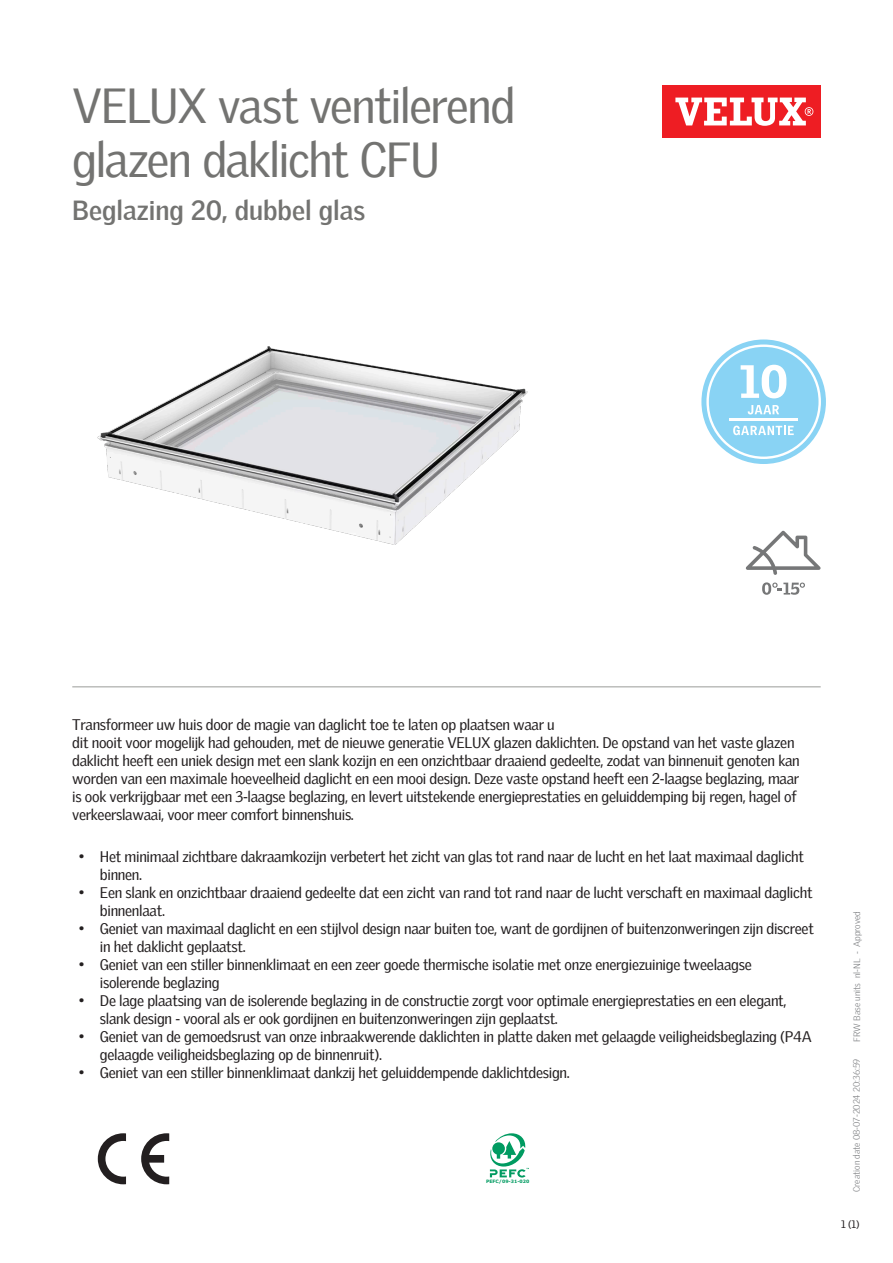
<style>
.page{position:relative;width:893px;height:1263px;background:#fff}
.page>*{position:absolute;margin:0;border:0;box-sizing:border-box;transform-origin:0 0}
.Headline{font:48px/54px "Velux Gothic";letter-spacing:-.035em;color:#737371}
.t1{font:700 27px "Velux Gothic";color:#737371}
.Body_Regular{font:15px/18px "Velux Gothic";letter-spacing:-.02em;color:#231f20}
.t2{font:10.5px "Velux Gothic";color:#231f20}
.t3{font:300 9px "Velux Gothic";color:#7c7e81}
.t4{font:700 4.65px "Verdana";color:#009b61}
</style>
<div class="page">
<div style="left:662px;top:85px;width:159px;height:53px;background:#ee1d23"></div>
<svg style="left:675px;top:98px;width:138px;height:28px"></svg>
<hr style="left:72px;top:686px;width:749px;height:1px;background:#bcbdbb">
<svg style="left:746px;top:530px;width:75px;height:45px"></svg>
<svg style="left:762px;top:582px;width:43px;height:13px"></svg>
<svg style="left:141px;top:1133px;width:28px;height:51px"></svg>
<svg style="left:98px;top:1133px;width:28px;height:51px"></svg>
<svg style="left:490px;top:1133px;width:39px;height:44px"></svg>
<img style="left:97px;top:346px;width:431px;height:199px">
<svg style="left:701px;top:339px;width:125px;height:125px"></svg>
<p class="Headline" style="left:72px;top:74px;width:445px">VELUX vast ventilerend glazen daklicht CFU</p>
<p class="t1" style="left:72px;top:190px;width:294px">Beglazing 20, dubbel glas</p>
<p class="Body_Regular" style="left:72px;top:714px;width:484px">Transformeer uw huis door de magie van daglicht toe te laten op plaatsen waar u</p>
<p class="Body_Regular" style="left:72px;top:732px;width:729px">dit nooit voor mogelijk had gehouden, met de nieuwe generatie VELUX glazen daklichten. De opstand van het vaste glazen daklicht heeft een uniek design met een slank kozijn en een onzichtbaar draaiend gedeelte, zodat van binnenuit genoten kan worden van een maximale hoeveelheid daglicht en een mooi design. Deze vaste opstand heeft een 2-laagse beglazing, maar is ook verkrijgbaar met een 3-laagse beglazing, en levert uitstekende energieprestaties en geluiddemping bij regen, hagel of verkeerslawaai, voor meer comfort binnenshuis.</p>
<p class="Body_Regular" style="left:100px;top:846px;width:706px;text-indent:-21px">• Het minimaal zichtbare dakraamkozijn verbetert het zicht van glas tot rand naar de lucht en het laat maximaal daglicht binnen.</p>
<p class="Body_Regular" style="left:100px;top:882px;width:714px;text-indent:-21px">• Een slank en onzichtbaar draaiend gedeelte dat een zicht van rand tot rand naar de lucht verschaft en maximaal daglicht binnenlaat.</p>
<p class="Body_Regular" style="left:100px;top:918px;width:715px;text-indent:-21px">• Geniet van maximaal daglicht en een stijlvol design naar buiten toe, want de gordijnen of buitenzonweringen zijn discreet in het daklicht geplaatst.</p>
<p class="Body_Regular" style="left:100px;top:954px;width:653px;text-indent:-21px">• Geniet van een stiller binnenklimaat en een zeer goede thermische isolatie met onze energiezuinige tweelaagse isolerende beglazing</p>
<p class="Body_Regular" style="left:100px;top:990px;width:688px;text-indent:-21px">• De lage plaatsing van de isolerende beglazing in de constructie zorgt voor optimale energieprestaties en een elegant, slank design - vooral als er ook gordijnen en buitenzonweringen zijn geplaatst.</p>
<p class="Body_Regular" style="left:100px;top:1026px;width:713px;text-indent:-21px">• Geniet van de gemoedsrust van onze inbraakwerende daklichten in platte daken met gelaagde veiligheidsbeglazing (P4A gelaagde veiligheidsbeglazing op de binnenruit).</p>
<p class="Body_Regular" style="left:79px;top:1062px;width:493px">• Geniet van een stiller binnenklimaat dankzij het geluiddempende daklichtdesign.</p>
<p class="t4" style="left:486px;top:1179px;width:45px">PEFC/09-31-020</p>
<p class="t3" style="left:850px;top:1042px;width:132px;rotate:-90deg">FRW Base units nl-NL - Approved</p>
<p class="t3" style="left:850px;top:1192px;width:135px;rotate:-90deg">Creation date 08-07-2024 20:36:59</p>
<p class="t2" style="left:841px;top:1216px;width:20px">1 (1)</p>
</div>
